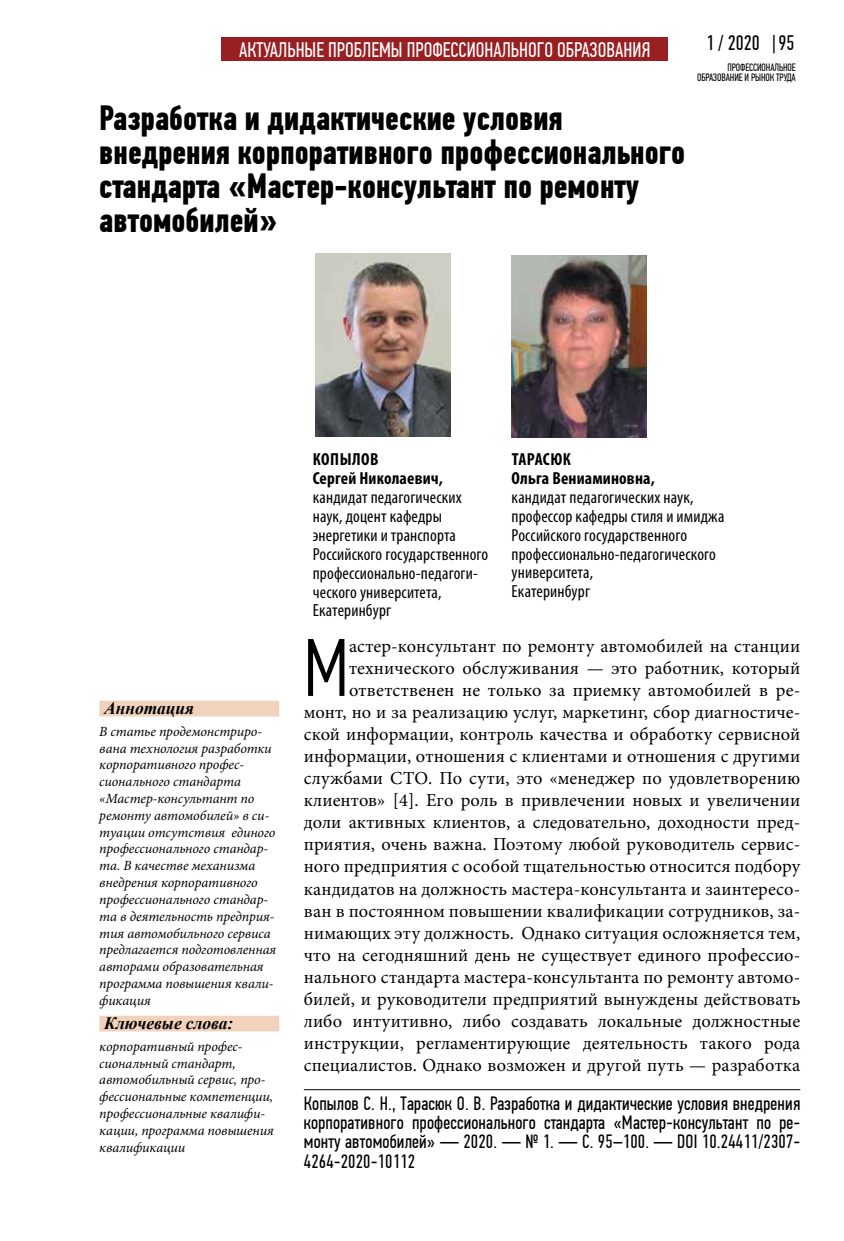
<style>
.page{position:relative;width:844px;height:1241px;background:#fff}
.page>*{position:absolute;margin:0;border:0;box-sizing:border-box;transform-origin:0 0}
.t1{font:300 81.73px "PF Din Text Comp Pro";color:#000}
.t2{font:700 35px/33.9px "PF Din Text Comp Pro";color:#000}
.t3{font:21px "PF Din Text Comp Pro";color:#fff}
.t4{font:21px "PF Din Text Comp Pro";color:#000}
.t5{font:19.25px/19.2px "PF Din Text Comp Pro";letter-spacing:.01em;color:#000;text-align:justify}
.t6{font:18.38px/22.1px "Minion Pro";letter-spacing:.005em;color:#000;text-align:right}
.t7{font:condensed 17.5px/18.9px "Myriad Pro";letter-spacing:.01em;color:#000}
.t8{font:700 condensed 17.5px/18.9px "Myriad Pro";letter-spacing:.01em;color:#000}
.t9{font:italic 700 17.5px "Times New Roman";letter-spacing:-.005em;color:#000}
.t10{font:italic 14px/16.8px "Minion Pro";letter-spacing:-.005em;color:#000}
.t11{font:10.67px/10.8px "PF Din Text Comp Pro";letter-spacing:-.01em;color:#000;text-align:right}
</style>
<div class="page">
<img style="left:315px;top:253px;width:135px;height:183px">
<img style="left:511px;top:255px;width:135px;height:182px">
<hr style="left:304px;top:1089px;width:496px;height:1px;background:#000">
<div style="left:99px;top:700px;width:180px;height:16px;background:#f1d2bc"></div>
<div style="left:99px;top:1015px;width:180px;height:16px;background:#f1d2bc"></div>
<div style="left:221px;top:37px;width:447px;height:24px;background:#981f22"></div>
<p class="t3" style="left:239px;top:38px;width:412px">АКТУАЛЬНЫЕ ПРОБЛЕМЫ ПРОФЕССИОНАЛЬНОГО ОБРАЗОВАНИЯ</p>
<h2 class="t2" style="left:99px;top:101px;width:587px">Разработка и дидактические условия внедрения корпоративного профессионального стандарта «Мастер-консультант по ремонту автомобилей»</h2>
<p class="t4" style="left:706px;top:31px;width:90px">1 / 2020 | 95</p>
<p class="t11" style="left:697px;top:62px;width:100px">ПРОФЕССИОНАЛЬНОЕ<br>ОБРАЗОВАНИЕ И РЫНОК ТРУДА</p>
<p class="t9" style="left:104px;top:695px;width:91px">Аннотация</p>
<p class="t10" style="left:99px;top:722px;width:178px">В статье продемонстриро&shy;вана технология разработки корпоративного профес&shy;сионального стандарта «Мастер-консультант по ремонту автомобилей» в си&shy;туации отсутствия единого профессионального стандар&shy;та. В качестве механизма внедрения корпоративного профессионального стандар&shy;та в деятельность предприя&shy;тия автомобильного сервиса предлагается подготовленная авторами образовательная программа повышения квали&shy;фикация</p>
<p class="t9" style="left:104px;top:1010px;width:131px">Ключевые слова:</p>
<p class="t10" style="left:99px;top:1037px;width:176px">корпоративный профес&shy;сиональный стандарт, автомобильный сервис, про&shy;фессиональные компетенции, профессиональные квалифи&shy;кации, программа повышения квалификации</p>
<p class="t8" style="left:313px;top:449px;width:132px">КОПЫЛОВ<br>Сергей Николаевич,</p>
<p class="t7" style="left:313px;top:487px;width:177px">кандидат педагогических наук, доцент кафедры энергетики и транспорта<br>Российского государственного профессионально-педагоги&shy;ческого университета,<br>Екатеринбург</p>
<p class="t8" style="left:511px;top:449px;width:145px">ТАРАСЮК<br>Ольга Вениаминовна,</p>
<p class="t7" style="left:511px;top:487px;width:214px">кандидат педагогических наук, профессор кафедры стиля и имиджа<br>Российского государственного профессионально-педагогического университета,<br>Екатеринбург</p>
<h1 class="t1" style="left:304px;top:621px;width:46px">М</h1>
<p class="t6" style="left:304px;top:635px;width:498px">астер-консультант по ремонту автомобилей на станции технического обслуживания — это работник, который ответственен не только за приемку автомобилей в ре&shy;монт, но и за реализацию услуг, маркетинг, сбор диагностиче&shy;ской информации, контроль качества и обработку сервисной информации, отношения с клиентами и отношения с другими службами СТО. По сути, это «менеджер по удовлетворению клиентов» [4]. Его роль в привлечении новых и увеличении доли активных клиентов, а следовательно, доходности пред&shy;приятия, очень важна. Поэтому любой руководитель сервис&shy;ного предприятия с особой тщательностью относится подбору кандидатов на должность мастера-консультанта и заинтересо&shy;ван в постоянном повышении квалификации сотрудников, за&shy;нимающих эту должность. Однако ситуация осложняется тем, что на сегодняшний день не существует единого профессио&shy;нального стандарта мастера-консультанта по ремонту автомо&shy;билей, и руководители предприятий вынуждены действовать либо интуитивно, либо создавать локальные должностные инструкции, регламентирующие деятельность такого рода специалистов. Однако возможен и другой путь — разработка</p>
<p class="t5" style="left:304px;top:1093px;width:498px">Копылов С. Н., Тарасюк О. В. Разработка и дидактические условия внедрения корпоративного профессионального стандарта «Мастер-консультант по ре&shy;монту автомобилей» — 2020. — № 1. — С. 95–100. — DOI 10.24411/2307- 4264-2020-10112</p>
</div>
